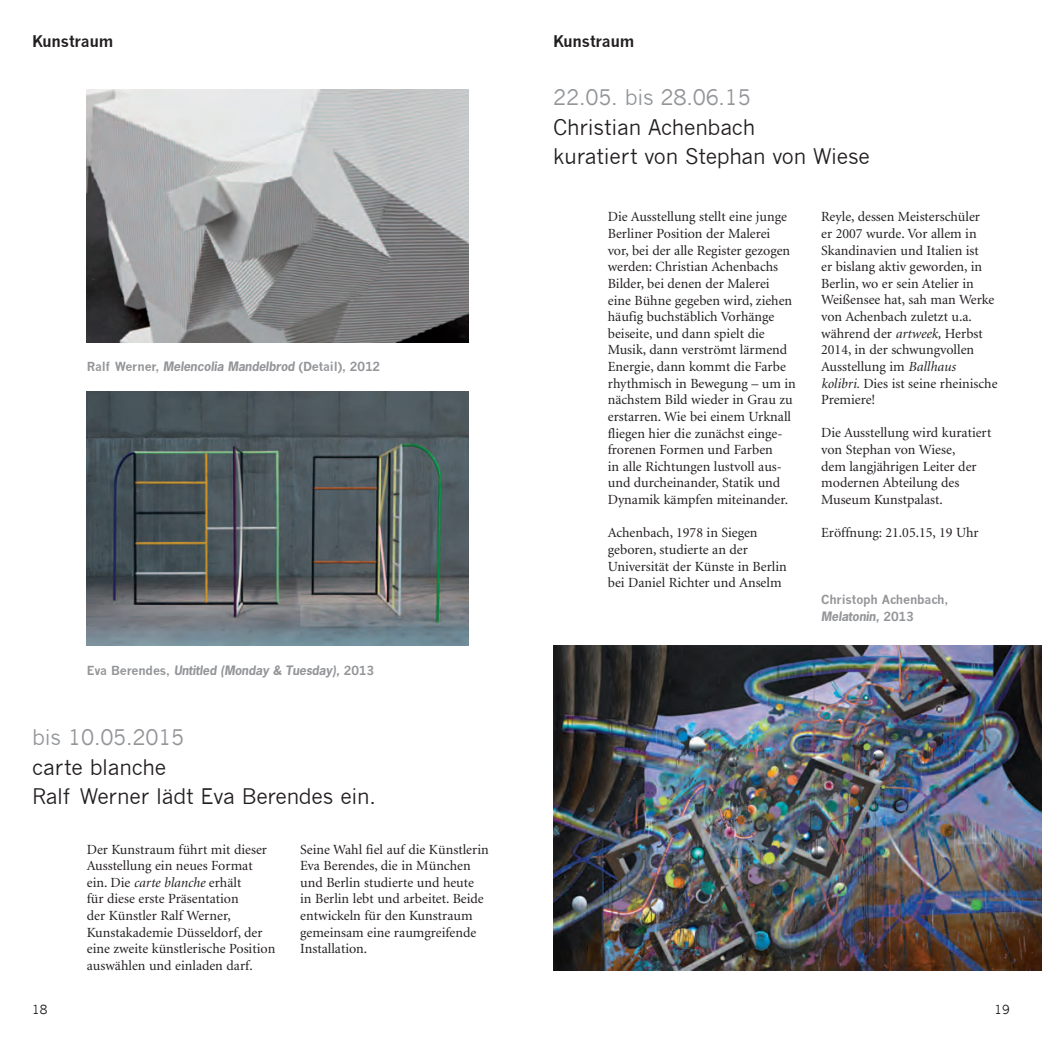
<style>
.page{position:relative;width:1042px;height:1042px;background:#fff}
.page>*{position:absolute;margin:0;border:0;box-sizing:border-box;transform-origin:0 0}
.t1{font:21px/29.8px "News Gothic";letter-spacing:-.01em;color:#231f20}
.t2{font:21px "News Gothic";letter-spacing:-.01em;color:#939598}
.t3{font:700 15.75px "News Gothic";letter-spacing:-.01em;color:#231f20}
.t4{font:14px/16.6px "Minion";color:#231f20}
.t5{font:700 12.25px/16.6px "News Gothic";letter-spacing:-.01em;color:#939598}
.t6{font:italic 700 12.25px "News Gothic";letter-spacing:-.01em;color:#939598}
.t7{font:12.25px "News Gothic";color:#231f20}
.s1{font-style:italic}
.s2{font-style:normal}
</style>
<div class="page">
<img style="left:87px;top:89px;width:382px;height:253px">
<img style="left:87px;top:392px;width:382px;height:253px">
<img style="left:553px;top:645px;width:489px;height:325px">
<p class="t3" style="left:32px;top:31px;width:83px">Kunstraum</p>
<p class="t5" style="left:87px;top:358px;width:295px">Ralf Werner, <span class="s1">Melencolia Mandelbrod</span> (Detail), 2012</p>
<p class="t6" style="left:87px;top:662px;width:289px"><span class="s2">Eva Berendes,</span> Untitled (Monday &amp; Tuesday), <span class="s2">2013</span></p>
<p class="t2" style="left:32px;top:725px;width:154px">bis 10.05.2015</p>
<p class="t1" style="left:32px;top:752px;width:135px">carte blanche</p>
<p class="t1" style="left:32px;top:782px;width:345px">Ralf Werner lädt Eva Berendes ein.</p>
<p class="t4" style="left:87px;top:841px;width:182px">Der Kunstraum führt mit dieser</p>
<p class="t4" style="left:300px;top:841px;width:190px">Seine Wahl fiel auf die Künstlerin</p>
<p class="t4" style="left:87px;top:858px;width:167px">Ausstellung ein neues Format</p>
<p class="t4" style="left:300px;top:858px;width:172px">Eva Berendes, die in München</p>
<p class="t4" style="left:87px;top:874px;width:156px">ein. Die <span class="s1">carte blanche</span> erhält</p>
<p class="t4" style="left:300px;top:874px;width:175px">und Berlin studierte und heute</p>
<p class="t4" style="left:87px;top:891px;width:153px">für diese erste Präsentation</p>
<p class="t4" style="left:300px;top:891px;width:185px">in Berlin lebt und arbeitet. Beide</p>
<p class="t4" style="left:87px;top:908px;width:145px">der Künstler Ralf Werner,</p>
<p class="t4" style="left:300px;top:908px;width:174px">entwickeln für den Kunstraum</p>
<p class="t4" style="left:87px;top:924px;width:177px">Kunstakademie Düsseldorf, der</p>
<p class="t4" style="left:300px;top:924px;width:178px">gemeinsam eine raumgreifende</p>
<p class="t4" style="left:87px;top:941px;width:190px">eine zweite künstlerische Position</p>
<p class="t4" style="left:300px;top:941px;width:69px">Installation.</p>
<p class="t4" style="left:87px;top:957px;width:167px">auswählen und einladen darf.</p>
<p class="t3" style="left:553px;top:31px;width:83px">Kunstraum</p>
<p class="t2" style="left:553px;top:85px;width:199px">22.05. bis 28.06.15</p>
<p class="t1" style="left:553px;top:112px;width:318px">Christian Achenbach<br>kuratiert von Stephan von Wiese</p>
<p class="t4" style="left:608px;top:209px;width:190px">Die Ausstellung stellt eine junge<br>Berliner Position der Malerei<br>vor, bei der alle Register gezogen werden: Christian Achenbachs<br>Bilder, bei denen der Malerei eine Bühne gegeben wird, ziehen häufig buchstäblich Vorhänge beiseite, und dann spielt die<br>Musik, dann verströmt lärmend<br>Energie, dann kommt die Farbe rhythmisch in Bewegung – um in nächstem Bild wieder in Grau zu erstarren. Wie bei einem Urknall fliegen hier die zunächst einge&shy;frorenen Formen und Farben<br>in alle Richtungen lustvoll aus&shy;und durcheinander, Statik und<br>Dynamik kämpfen miteinander.</p>
<p class="t4" style="left:608px;top:525px;width:180px">Achenbach, 1978 in Siegen geboren, studierte an der<br>Universität der Künste in Berlin bei Daniel Richter und Anselm</p>
<p class="t4" style="left:821px;top:209px;width:178px">Reyle, dessen Meisterschüler<br>er 2007 wurde. Vor allem in<br>Skandinavien und Italien ist<br>er bislang aktiv geworden, in<br>Berlin, wo er sein Atelier in<br>Weißensee hat, sah man Werke von Achenbach zuletzt u.a. während der <span class="s1">artweek,</span> Herbst<br>2014, in der schwungvollen<br>Ausstellung im <span class="s1">Ballhaus kolibri.</span> Dies ist seine rheinische<br>Premiere!</p>
<p class="t4" style="left:821px;top:425px;width:172px">Die Ausstellung wird kuratiert von Stephan von Wiese,<br>dem langjährigen Leiter der modernen Abteilung des<br>Museum Kunstpalast.</p>
<p class="t4" style="left:821px;top:525px;width:159px">Eröffnung: 21.05.15, 19 Uhr</p>
<p class="t5" style="left:821px;top:591px;width:128px">Christoph Achenbach,<br><span class="s1">Melatonin,</span> 2013</p>
<p class="t7" style="left:32px;top:1002px;width:17px">18</p>
<p class="t7" style="left:994px;top:1002px;width:17px">19</p>
</div>
